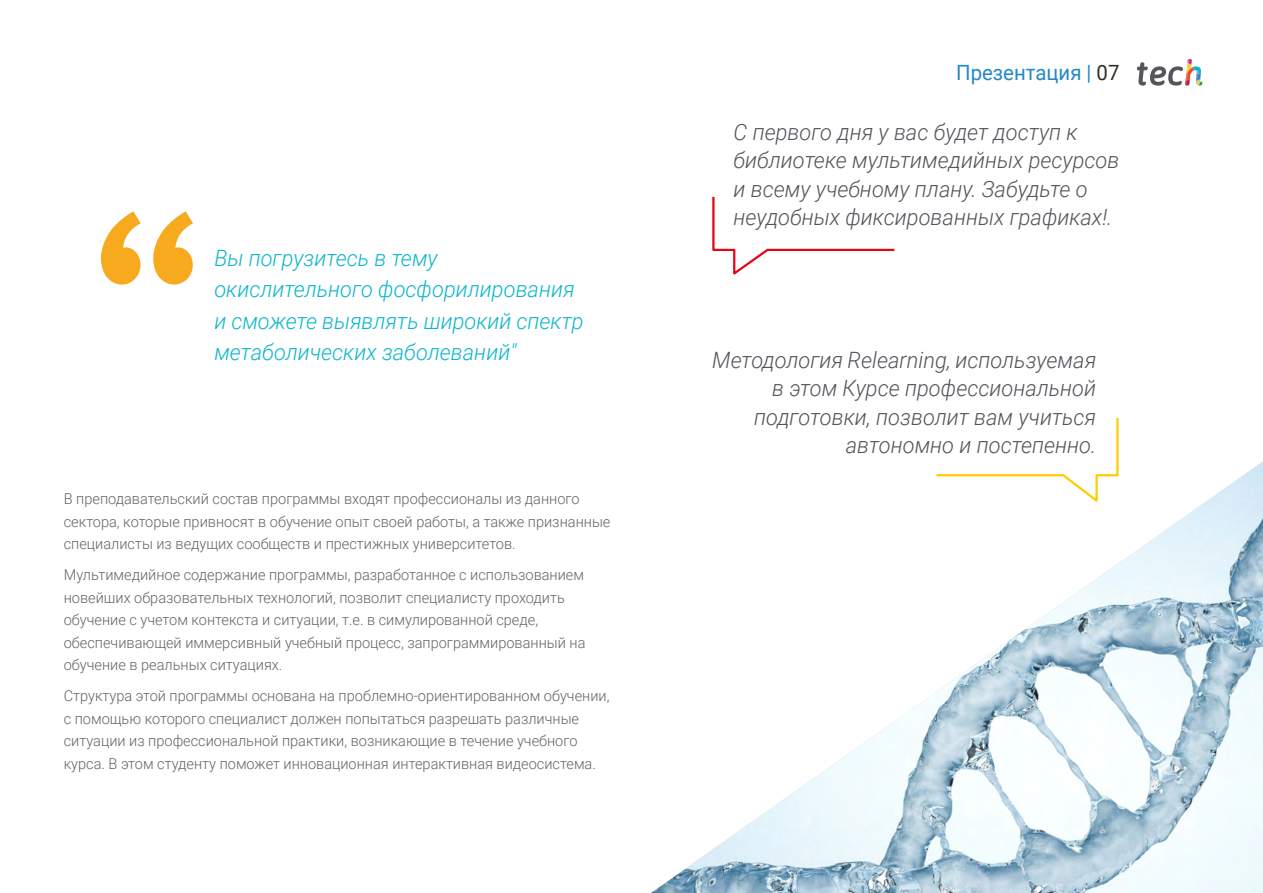
<style>
.page{position:relative;width:1263px;height:893px;background:#fff}
.page>*{position:absolute;margin:0;border:0;box-sizing:border-box;transform-origin:0 0}
.t1{font:italic 300 22.5px/28.5px "Roboto";color:#52555b;text-align:right}
.t2{font:italic 300 22.5px/31.5px "Roboto";color:#0fb6cf}
.t3{font:21px "Roboto";color:#2488c9}
.t4{font:300 15px/22.5px "Roboto";color:#61646a}
.s1{color:#312e20}
</style>
<div class="page">
<img style="left:651px;top:461px;width:612px;height:432px">
<svg style="left:934px;top:418px;width:186px;height:87px"></svg>
<svg style="left:712px;top:196px;width:183px;height:79px"></svg>
<svg style="left:101px;top:211px;width:92px;height:74px"></svg>
<svg style="left:1137px;top:59px;width:65px;height:27px"></svg>
<h1 class="t2" style="left:214px;top:241px;width:371px">Вы погрузитесь в тему окислительного фосфорилирования и сможете выявлять широкий спектр метаболических заболеваний"</h1>
<p class="t4" style="left:64px;top:487px;width:548px">В преподавательский состав программы входят профессионалы из данного сектора, которые привносят в обучение опыт своей работы, а также признанные специалисты из ведущих сообществ и престижных университетов.</p>
<p class="t4" style="left:64px;top:563px;width:523px">Мультимедийное содержание программы, разработанное с использованием новейших образовательных технологий, позволит специалисту проходить обучение с учетом контекста и ситуации, т.е. в симулированной среде, обеспечивающей иммерсивный учебный процесс, запрограммированный на обучение в реальных ситуациях.</p>
<p class="t4" style="left:64px;top:684px;width:547px">Структура этой программы основана на проблемно-ориентированном обучении, с помощью которого специалист должен попытаться разрешать различные ситуации из профессиональной практики, возникающие в течение учебного курса. В этом студенту поможет инновационная интерактивная видеосистема.</p>
<h2 class="t3" style="left:956px;top:57px;width:165px">Презентация | <span class="s1">07</span></h2>
<h1 class="t1" style="left:733px;top:117px;width:387px;text-align:left">С первого дня у вас будет доступ к библиотеке мультимедийных ресурсов и всему учебному плану. Забудьте о неудобных фиксированных графиках!.</h1>
<h1 class="t1" style="left:712px;top:345px;width:385px">Методология Relearning, используемая в этом Курсе профессиональной подготовки, позволит вам учиться автономно и постепенно.</h1>
</div>
